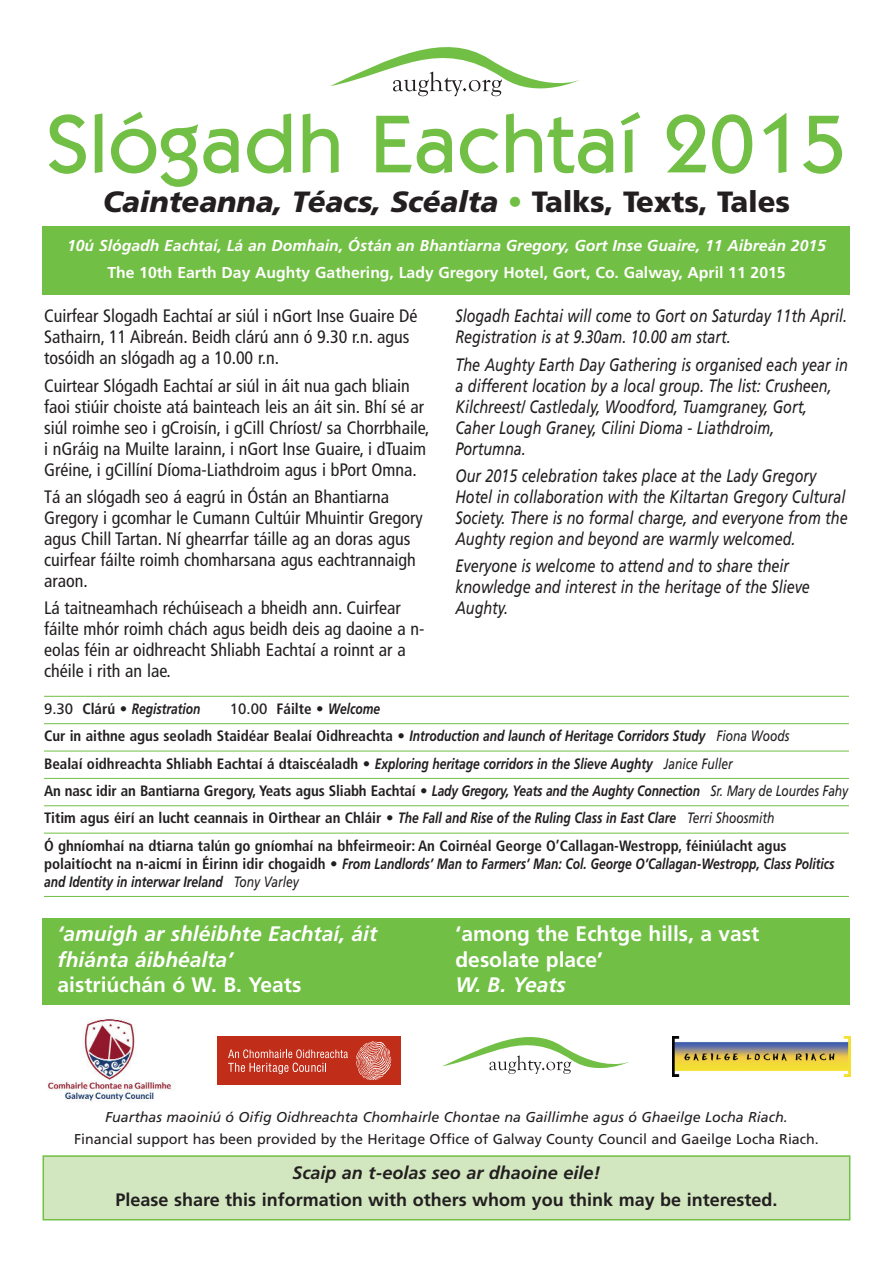
<style>
.page{position:relative;width:893px;height:1263px;background:#fff}
.page>*{position:absolute;margin:0;border:0;box-sizing:border-box;transform-origin:0 0}
.t1{font:84px "Kabob";letter-spacing:-.005em;color:#71bf44}
.t2{font:italic 900 29.25px "Frutiger LT";letter-spacing:-.005em;color:#231f20}
.t3{font:700 21px/25.2px "Frutiger LT";color:#fff}
.t4{font:italic 700 21px/25.2px "Frutiger LT";color:#fff}
.t5{font:condensed 18px/21px "Frutiger LT";color:#231f20}
.t6{font:italic 18px/21px "Frutiger LT";color:#231f20;scale:.8 1}
.t7{font:700 18px "Frutiger LT";color:#231f20}
.t8{font:italic 700 18px "Frutiger LT";color:#231f20}
.t9{font:italic 700 15.75px "Frutiger LT";color:#fff}
.t10{font:700 15.75px "Frutiger LT";color:#fff}
.t11{font:700 condensed 15px/27.3px "Frutiger LT";color:#231f20}
.t12{font:italic 700 15px/18px "Frutiger LT";color:#231f20;scale:.8 1}
.t13{font:14.25px "Frutiger LT";color:#231f20}
.t14{font:italic 14.25px "Frutiger LT";color:#231f20}
.s1{font-style:normal;color:#71bf44}
.s2{font-style:normal}
.s3{font-weight:400;font-stretch:normal}
.s4{font-stretch:normal}
.s5{font-style:italic;font-stretch:normal}
.s6{font-weight:400;font-style:italic;font-stretch:normal}
.s7{font-style:normal;font-stretch:condensed}
.s8{font-weight:400}
.s9{font-weight:400;font-style:normal}
</style>
<div class="page">
<div style="left:43px;top:227px;width:807px;height:68px;background:#71bf44"></div>
<svg style="left:330px;top:47px;width:250px;height:49px"></svg>
<hr style="left:44px;top:696px;width:805px;height:1px;background:#71bf44">
<hr style="left:44px;top:723px;width:805px;height:1px;background:#71bf44">
<hr style="left:44px;top:751px;width:805px;height:1px;background:#71bf44">
<hr style="left:44px;top:778px;width:805px;height:1px;background:#71bf44">
<hr style="left:44px;top:805px;width:805px;height:1px;background:#71bf44">
<hr style="left:44px;top:833px;width:805px;height:1px;background:#71bf44">
<hr style="left:44px;top:896px;width:805px;height:1px;background:#71bf44">
<div style="left:44px;top:1157px;width:805px;height:62px;background:#d2e7c0"></div>
<div style="left:43px;top:1155px;width:807px;height:65px;border:2px solid #71bf44"></div>
<svg style="left:442px;top:1037px;width:187px;height:37px"></svg>
<img style="left:673px;top:1036px;width:177px;height:41px">
<img style="left:48px;top:1019px;width:124px;height:83px">
<div style="left:218px;top:1036px;width:183px;height:49px;background:#c02d19"></div>
<svg style="left:228px;top:1049px;width:120px;height:25px"></svg>
<svg style="left:356px;top:1041px;width:35px;height:39px"></svg>
<div style="left:43px;top:918px;width:807px;height:86px;background:#71bf44"></div>
<h1 class="t1" style="left:46px;top:113px;width:802px">Slógadh Eachtaí 2015</h1>
<h2 class="t2" style="left:103px;top:190px;width:689px">Cainteanna, Téacs, Scéalta <span class="s1">•</span> <span class="s2">Talks, Texts, Tales</span></h2>
<p class="t9" style="left:67px;top:239px;width:760px">10ú Slógadh Eachtaí, Lá an Domhain, Óstán an Bhantiarna Gregory, Gort Inse Guaire, 11 Aibreán 2015</p>
<p class="t10" style="left:107px;top:266px;width:680px">The 10th Earth Day Aughty Gathering, Lady Gregory Hotel, Gort, Co. Galway, April 11 2015</p>
<p class="t5" style="left:44px;top:307px;width:375px">Cuirfear Slogadh Eachtaí ar siúl i nGort Inse Guaire Dé<br>Sathairn, 11 Aibreán. Beidh clárú ann ó 9.30 r.n. agus tosóidh an slógadh ag a 10.00 r.n.</p>
<p class="t5" style="left:44px;top:376px;width:387px">Cuirtear Slógadh Eachtaí ar siúl in áit nua gach bliain faoi stiúir choiste atá bainteach leis an áit sin. Bhí sé ar siúl roimhe seo i gCroisín, i gCill Chríost/ sa Chorrbhaile, i nGráig na Muilte Iarainn, i nGort Inse Guaire, i dTuaim Gréine, i gCillíní Díoma-Liathdroim agus i bPort Omna.</p>
<p class="t5" style="left:44px;top:488px;width:380px">Tá an slógadh seo á eagrú in Óstán an Bhantiarna Gregory i gcomhar le Cumann Cultúir Mhuintir Gregory agus Chill Tartan. Ní ghearrfar táille ag an doras agus cuirfear fáilte roimh chomharsana agus eachtrannaigh araon.</p>
<p class="t5" style="left:44px;top:599px;width:382px">Lá taitneamhach réchúiseach a bheidh ann. Cuirfear fáilte mhór roimh chách agus beidh deis ag daoine a n&shy;eolas féin ar oidhreacht Shliabh Eachtaí a roinnt ar a chéile i rith an lae.</p>
<p class="t6" style="left:455px;top:307px;width:491px">Slogadh Eachtai will come to Gort on Saturday 11th April.<br>Registration is at 9.30am. 10.00 am start.</p>
<p class="t6" style="left:455px;top:355px;width:492px">The Aughty Earth Day Gathering is organised each year in a different location by a local group. The list: Crusheen, Kilchreest/ Castledaly, Woodford, Tuamgraney, Gort, Caher Lough Graney, Cilini Dioma - Liathdroim, Portumna.</p>
<p class="t6" style="left:455px;top:467px;width:492px">Our 2015 celebration takes place at the Lady Gregory Hotel in collaboration with the Kiltartan Gregory Cultural Society. There is no formal charge, and everyone from the Aughty region and beyond are warmly welcomed.</p>
<p class="t6" style="left:455px;top:557px;width:445px">Everyone is welcome to attend and to share their knowledge and interest in the heritage of the Slieve<br>Aughty.</p>
<p class="t11" style="left:44px;top:696px;width:806px;text-indent:186px"><span class="s3">10.00</span> Fáilte <span class="s4">•</span> <span class="s5">Welcome<br></span>Cur in aithne agus seoladh Staidéar Bealaí Oidhreachta <span class="s4">•</span> <span class="s5">Introduction and launch of Heritage Corridors Study</span> <span class="s6">Fiona Woods<br></span>Bealaí oidhreachta Shliabh Eachtaí á dtaiscéaladh <span class="s4">•</span> <span class="s5">Exploring heritage corridors in the Slieve Aughty</span> <span class="s6">Janice Fuller<br></span>An nasc idir an Bantiarna Gregory, Yeats agus Sliabh Eachtaí <span class="s4">•</span> <span class="s5">Lady Gregory, Yeats and the Aughty Connection</span> <span class="s6">Sr. Mary de Lourdes Fahy </span>Titim agus éirí an lucht ceannais in Oirthear an Chláir <span class="s4">•</span> <span class="s5">The Fall and Rise of the Ruling Class in East Clare</span> <span class="s6">Terri Shoosmith<br></span>Ó ghníomhaí na dtiarna talún go gníomhaí na bhfeirmeoir: An Coirnéal George O’Callagan-Westropp, féiniúlacht agus</p>
<p class="t12" style="left:44px;top:856px;width:990px"><span class="s7">polaitíocht na n-aicmí in Éirinn idir chogaidh</span> <span class="s2">•</span> From Landlords’ Man to Farmers’ Man: Col. George O’Callagan-Westropp, Class Politics and Identity in interwar Ireland <span class="s8">Tony Varley</span></p>
<p class="t12" style="left:44px;top:701px;width:197px"><span class="s9">9.30</span> <span class="s7">Clárú</span> <span class="s2">•</span> Registration</p>
<p class="t4" style="left:58px;top:923px;width:321px">‘amuigh ar shléibhte Eachtaí, áit fhiánta áibhéalta’</p>
<p class="t3" style="left:58px;top:973px;width:245px">aistriúchán ó W. B. Yeats</p>
<p class="t3" style="left:455px;top:922px;width:305px">‘among the Echtge hills, a vast desolate place’</p>
<p class="t4" style="left:455px;top:974px;width:112px">W. B. Yeats</p>
<p class="t14" style="left:105px;top:1112px;width:684px">Fuarthas maoiniú ó Oifig Oidhreachta Chomhairle Chontae na Gaillimhe agus ó Ghaeilge Locha Riach.</p>
<p class="t13" style="left:74px;top:1132px;width:746px">Financial support has been provided by the Heritage Office of Galway County Council and Gaeilge Locha Riach.</p>
<p class="t8" style="left:292px;top:1166px;width:309px">Scaip an t-eolas seo ar dhaoine eile!</p>
<p class="t7" style="left:116px;top:1192px;width:663px">Please share this information with others whom you think may be interested.</p>
</div>
